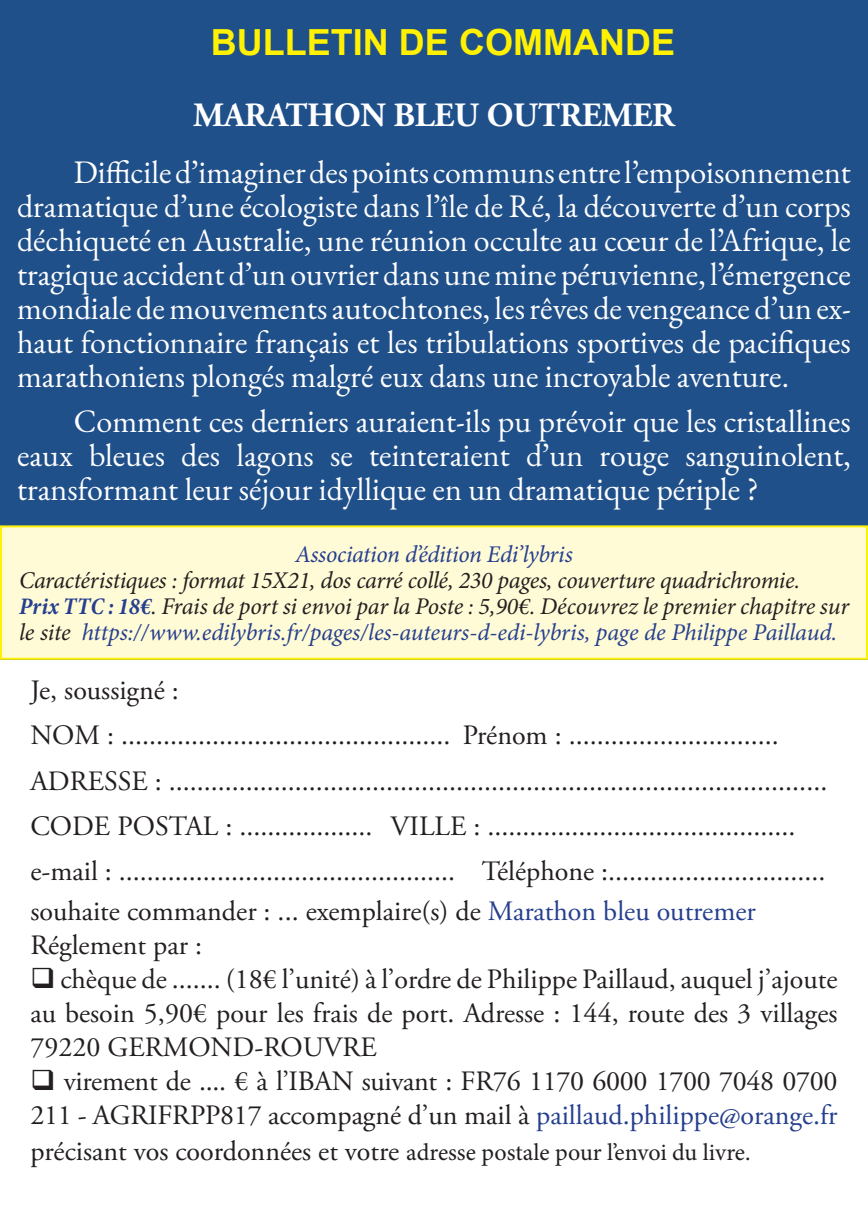
<style>
.page{position:relative;width:868px;height:1219px;background:#fff}
.page>*{position:absolute;margin:0;border:0;box-sizing:border-box;transform-origin:0 0}
.t1{font:700 36px "Arial";color:#fff101}
.t2{font:700 34px "Adobe Garamond Pro";letter-spacing:-.01em;color:#fff}
.t3{font:32px/34px "EB Garamond";color:#fff;text-align:justify}
.t4{font:28px/45.4px "Adobe Garamond Pro";color:#231f20}
.t5{font:italic 24px/26px "Minion Pro";letter-spacing:-.01em;color:#231f20}
.t6{font:24px "Minion Pro";color:#231f20}
.t7{font:italic 24px "Minion Pro";letter-spacing:-.02em;color:#253f8e}
.s1{font-weight:700;font-stretch:condensed;color:#253f8e}
.s2{color:#253f8e}
.s3{font-family:"Adobe Garamond Pro";font-size:28px}
</style>
<div class="page">
<div style="left:0;top:0;width:867px;height:525px;background:#20508a"></div>
<div style="left:1px;top:526px;width:865px;height:133px;background:#fffbd6"></div>
<div style="left:0;top:525px;width:867px;height:135px;border:2px solid #fff101"></div>
<p class="t1" style="left:211px;top:18px;width:465px">BULLETIN DE COMMANDE</p>
<p class="t2" style="left:193px;top:96px;width:483px">MARATHON BLEU OUTREMER</p>
<p class="t3" style="left:17px;top:155px;width:835px;text-indent:57px">Difficile d’imaginer des points communs entre l’empoisonnement dramatique d’une écologiste dans l’île de Ré, la découverte d’un corps déchiqueté en Australie, une réunion occulte au cœur de l’Afrique, le tragique accident d’un ouvrier dans une mine péruvienne, l’émergence mondiale de mouvements autochtones, les rêves de vengeance d’un ex&shy;haut fonctionnaire français et les tribulations sportives de pacifiques marathoniens plongés malgré eux dans une incroyable aventure.</p>
<p class="t3" style="left:17px;top:405px;width:835px;text-indent:57px">Comment ces derniers auraient-ils pu prévoir que les cristallines eaux bleues des lagons se teinteraient d’un rouge sanguinolent, transformant leur séjour idyllique en un dramatique périple ?</p>
<p class="t7" style="left:295px;top:538px;width:279px">Association d’édition Edi’lybris</p>
<p class="t5" style="left:19px;top:568px;width:831px">Caractéristiques : format 15X21, dos carré collé, 230 pages, couverture quadrichromie.<br><span class="s1">Prix TTC : 18€</span>. Frais de port si envoi par la Poste : 5,90€. Découvrez le premier chapitre sur le site <span class="s2">https://www.edilybris.fr/pages/les-auteurs-d-edi-lybris, page de Philippe Paillaud.</span></p>
<p class="t4" style="left:30px;top:668px;width:798px">Je, soussigné :<br>NOM : ............................................... Prénom : ..............................<br>ADRESSE : ..............................................................................................<br>CODE POSTAL : ................... VILLE : ............................................ e-mail : ................................................ Téléphone :...............................</p>
<p class="t4" style="left:30px;top:895px;width:726px;line-height:34px">souhaite commander : ... exemplaire(s) de <span class="s2">Marathon bleu outremer<br></span>Réglement par :</p>
<p class="t4" style="left:30px;top:963px;width:808px;line-height:34px;text-align:justify">❑ chèque de ....... (18€ l’unité) à l’ordre de Philippe Paillaud, auquel j’ajoute au besoin 5,90€ pour les frais de port. Adresse : 144, route des 3 villages 79220 GERMOND-ROUVRE</p>
<p class="t4" style="left:30px;top:1065px;width:808px;line-height:34px">❑ virement de .... € à l’IBAN suivant : FR76 1170 6000 1700 7048 0700<br>211 - AGRIFRPP817 accompagné d’un mail à <span class="s2">paillaud.philippe@orange.fr</span></p>
<p class="t6" style="left:30px;top:1136px;width:721px"><span class="s3">précisant vos coordonnées et votre</span> adresse postale pour l’envoi du livre.</p>
</div>
